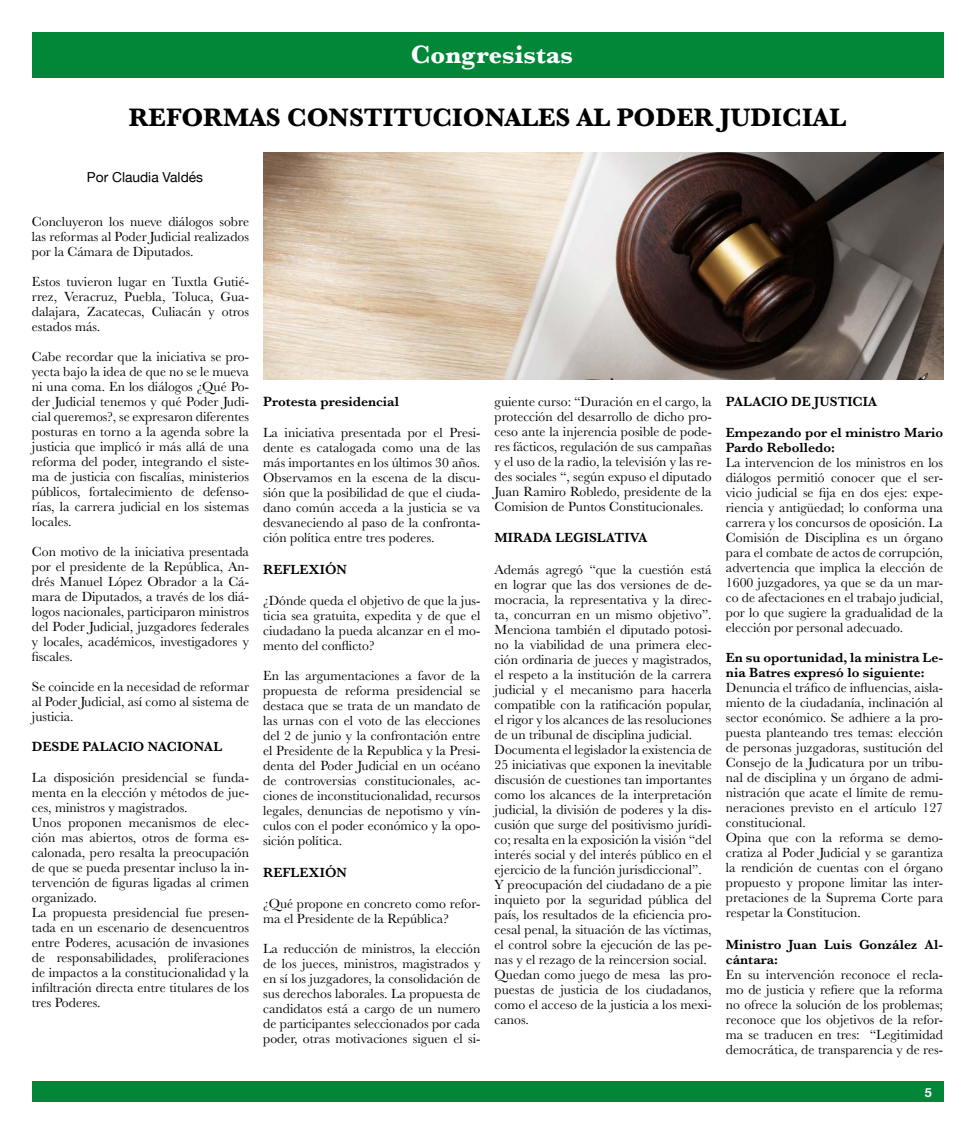
<style>
.page{position:relative;width:975px;height:1134px;background:#fff}
.page>*{position:absolute;margin:0;border:0;box-sizing:border-box;transform-origin:0 0}
.t1{font:700 26.25px "Baskerville";color:#000}
.t2{font:700 26.25px "Baskerville";color:#fff}
.t3{font:13.75px/15px "Baskerville";color:#000;text-align:justify}
.t4{font:600 13.75px/15px "Baskerville";color:#000}
.t5{font:13.75px "Helvetica Neue";color:#000}
.t6{font:700 12.5px "Helvetica Neue";color:#fff}
</style>
<div class="page">
<div style="left:32px;top:1081px;width:911px;height:21px;background:#028739"></div>
<div style="left:32px;top:32px;width:911px;height:45px;background:#028739"></div>
<img style="left:263px;top:152px;width:680px;height:227px">
<h1 class="t2" style="left:411px;top:36px;width:164px">Congresistas</h1>
<h1 class="t1" style="left:129px;top:99px;width:718px">REFORMAS CONSTITUCIONALES AL PODER JUDICIAL</h1>
<p class="t5" style="left:87px;top:167px;width:118px">Por Claudia Valdés</p>
<p class="t3" style="left:32px;top:214px;width:219px">Concluyeron los nueve diálogos sobre las reformas al Poder Judicial realizados por la Cámara de Diputados.</p>
<p class="t3" style="left:32px;top:274px;width:219px">Estos tuvieron lugar en Tuxtla Gutié&shy;rrez, Veracruz, Puebla, Toluca, Gua&shy;dalajara, Zacatecas, Culiacán y otros estados más.</p>
<p class="t3" style="left:32px;top:349px;width:219px">Cabe recordar que la iniciativa se pro&shy;yecta bajo la idea de que no se le mueva ni una coma. En los diálogos ¿Qué Po&shy;der Judicial tenemos y qué Poder Judi&shy;cial queremos?, se expresaron diferentes posturas en torno a la agenda sobre la justicia que implicó ir más allá de una reforma del poder, integrando el siste&shy;ma de justicia con fiscalías, ministerios públicos, fortalecimiento de defenso&shy;rías, la carrera judicial en los sistemas locales.</p>
<p class="t3" style="left:32px;top:544px;width:219px">Con motivo de la iniciativa presentada por el presidente de la República, An&shy;drés Manuel López Obrador a la Cá&shy;mara de Diputados, a través de los diá&shy;logos nacionales, participaron ministros del Poder Judicial, juzgadores federales y locales, académicos, investigadores y fiscales.</p>
<p class="t3" style="left:32px;top:679px;width:219px">Se coincide en la necesidad de reformar al Poder Judicial, así como al sistema de justicia.</p>
<p class="t4" style="left:32px;top:739px;width:192px">DESDE PALACIO NACIONAL</p>
<p class="t3" style="left:32px;top:770px;width:219px;text-align:left">La disposición presidencial se funda&shy;menta en la elección y métodos de jue&shy;ces, ministros y magistrados.<br>Unos proponen mecanismos de elec&shy;ción mas abiertos, otros de forma es&shy;calonada, pero resalta la preocupación de que se pueda presentar incluso la in&shy;tervención de figuras ligadas al crimen organizado.<br>La propuesta presidencial fue presen&shy;tada en un escenario de desencuentros entre Poderes, acusación de invasiones de responsabilidades, proliferaciones de impactos a la constitucionalidad y la infiltración directa entre titulares de los tres Poderes.</p>
<p class="t4" style="left:263px;top:394px;width:137px">Protesta presidencial</p>
<p class="t3" style="left:263px;top:425px;width:219px">La iniciativa presentada por el Presi&shy;dente es catalogada como una de las más importantes en los últimos 30 años.<br>Observamos en la escena de la discu&shy;sión que la posibilidad de que el ciuda&shy;dano común acceda a la justicia se va desvaneciendo al paso de la confronta&shy;ción política entre tres poderes.</p>
<p class="t4" style="left:263px;top:562px;width:85px">REFLEXIÓN</p>
<p class="t3" style="left:263px;top:594px;width:219px">¿Dónde queda el objetivo de que la jus&shy;ticia sea gratuita, expedita y de que el ciudadano la pueda alcanzar en el mo&shy;mento del conflicto?</p>
<p class="t3" style="left:263px;top:669px;width:219px">En las argumentaciones a favor de la propuesta de reforma presidencial se destaca que se trata de un mandato de las urnas con el voto de las elecciones del 2 de junio y la confrontación entre el Presidente de la Republica y la Presi&shy;denta del Poder Judicial en un océano de controversias constitucionales, ac&shy;ciones de inconstitucionalidad, recursos legales, denuncias de nepotismo y vín&shy;culos con el poder económico y la opo&shy;sición política.</p>
<p class="t4" style="left:263px;top:865px;width:85px">REFLEXIÓN</p>
<p class="t3" style="left:263px;top:897px;width:219px">¿Qué propone en concreto como refor&shy;ma el Presidente de la República?</p>
<p class="t3" style="left:263px;top:942px;width:219px">La reducción de ministros, la elección de los jueces, ministros, magistrados y en sí los juzgadores, la consolidación de sus derechos laborales. La propuesta de candidatos está a cargo de un numero de participantes seleccionados por cada poder, otras motivaciones siguen el si-</p>
<p class="t4" style="left:726px;top:394px;width:153px">PALACIO DE JUSTICIA</p>
<p class="t4" style="left:726px;top:425px;width:219px">Empezando por el ministro Mario<br>Pardo Rebolledo:</p>
<p class="t3" style="left:726px;top:456px;width:219px">La intervencion de los ministros en los diálogos permitió conocer que el ser&shy;vicio judicial se fija en dos ejes: expe&shy;riencia y antigüedad; lo conforma una carrera y los concursos de oposición. La Comisión de Disciplina es un órgano para el combate de actos de corrupción, advertencia que implica la elección de 1600 juzgadores, ya que se da un mar&shy;co de afectaciones en el trabajo judicial, por lo que sugiere la gradualidad de la elección por personal adecuado.</p>
<p class="t4" style="left:726px;top:650px;width:219px">En su oportunidad, la ministra Le&shy;nia Batres expresó lo siguiente:</p>
<p class="t3" style="left:726px;top:681px;width:219px;text-align:left">Denuncia el tráfico de influencias, aisla&shy;miento de la ciudadanía, inclinación al sector económico. Se adhiere a la pro&shy;puesta planteando tres temas: elección de personas juzgadoras, sustitución del Consejo de la Judicatura por un tribu&shy;nal de disciplina y un órgano de admi&shy;nistración que acate el límite de remu&shy;neraciones previsto en el artículo 127 constitucional.<br>Opina que con la reforma se demo&shy;cratiza al Poder Judicial y se garantiza la rendición de cuentas con el órgano propuesto y propone limitar las inter&shy;pretaciones de la Suprema Corte para respetar la Constitucion.</p>
<p class="t4" style="left:726px;top:937px;width:219px">Ministro Juan Luis González Al&shy;cántara:</p>
<p class="t3" style="left:726px;top:967px;width:219px">En su intervención reconoce el recla&shy;mo de justicia y refiere que la reforma no ofrece la solución de los problemas; reconoce que los objetivos de la refor&shy;ma se traducen en tres: “Legitimidad democrática, de transparencia y de res-</p>
<p class="t3" style="left:494px;top:394px;width:219px">guiente curso: “Duración en el cargo, la protección del desarrollo de dicho pro&shy;ceso ante la injerencia posible de pode&shy;res fácticos, regulación de sus campañas y el uso de la radio, la televisión y las re&shy;des sociales “, según expuso el diputado Juan Ramiro Robledo, presidente de la Comision de Puntos Constitucionales.</p>
<p class="t4" style="left:494px;top:530px;width:155px">MIRADA LEGISLATIVA</p>
<p class="t3" style="left:494px;top:562px;width:219px;text-align:left">Además agregó “que la cuestión está en lograr que las dos versiones de de&shy;mocracia, la representativa y la direc&shy;ta, concurran en un mismo objetivo”.<br>Menciona también el diputado potosi&shy;no la viabilidad de una primera elec&shy;ción ordinaria de jueces y magistrados, el respeto a la institución de la carrera judicial y el mecanismo para hacerla compatible con la ratificación popular, el rigor y los alcances de las resoluciones de un tribunal de disciplina judicial.<br>Documenta el legislador la existencia de 25 iniciativas que exponen la inevitable discusión de cuestiones tan importantes como los alcances de la interpretación judicial, la división de poderes y la dis&shy;cusión que surge del positivismo jurídi&shy;co; resalta en la exposición la visión “del interés social y del interés público en el ejercicio de la función jurisdiccional”.<br>Y preocupación del ciudadano de a pie inquieto por la seguridad pública del país, los resultados de la eficiencia pro&shy;cesal penal, la situación de las víctimas, el control sobre la ejecución de las pe&shy;nas y el rezago de la reincersion social.<br>Quedan como juego de mesa las pro&shy;puestas de justicia de los ciudadanos, como el acceso de la justicia a los mexi&shy;canos.</p>
<p class="t6" style="left:924px;top:1083px;width:8px">5</p>
</div>
